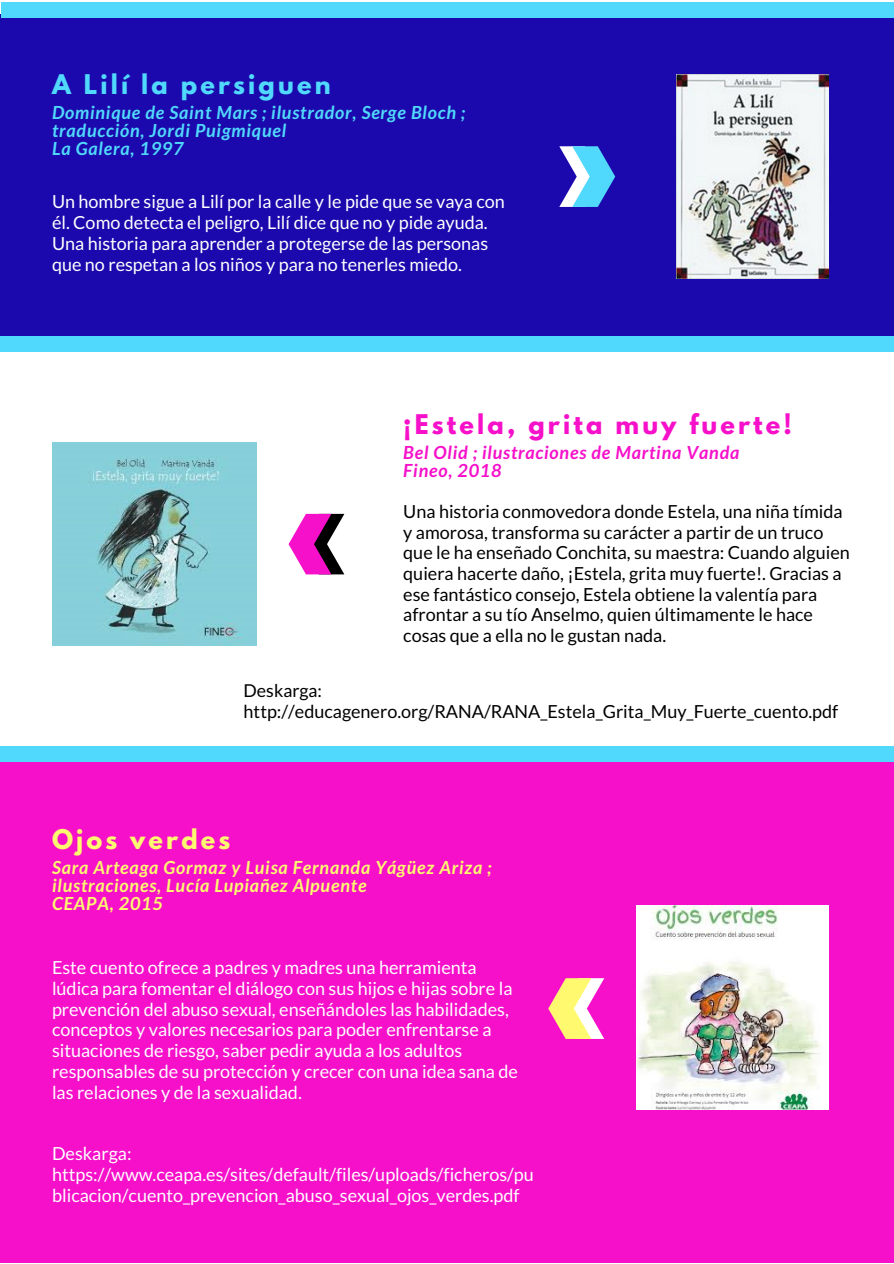
<style>
.page{position:relative;width:894px;height:1264px;background:#fff}
.page>*{position:absolute;margin:0;border:0;box-sizing:border-box;transform-origin:0 0}
.t1{font:700 24px "League Spartan";letter-spacing:.13em;color:#f610ca}
.t2{font:700 24px "League Spartan";letter-spacing:.13em;color:#51d9fd}
.t3{font:700 24px "League Spartan";letter-spacing:.13em;color:#fff970}
.t4{font:18px/20.7px "Lato";color:#fff}
.t5{font:18px/20.7px "Lato";color:#000}
.t6{font:italic 700 18px/17.7px "Lato";letter-spacing:.045em;color:#fff970}
.t7{font:italic 700 18px/17.7px "Lato";letter-spacing:.045em;color:#51d9fd}
.t8{font:italic 700 18px/17.7px "Lato";letter-spacing:.045em;color:#f610ca}
.t9{font:17.7px "Lato";color:#000}
</style>
<div class="page">
<div style="left:0;top:14px;width:893px;height:325px;background:#1b09ad"></div>
<div style="left:1px;top:2px;width:892px;height:15px;background:#51d9fd"></div>
<div style="left:0;top:336px;width:893px;height:16px;background:#51d9fd"></div>
<div style="left:0;top:754px;width:893px;height:508px;background:#f610ca"></div>
<div style="left:0;top:746px;width:893px;height:15px;background:#51d9fd"></div>
<svg style="left:288px;top:514px;width:56px;height:60px"></svg>
<svg style="left:548px;top:978px;width:56px;height:60px"></svg>
<svg style="left:559px;top:146px;width:56px;height:61px"></svg>
<img style="left:676px;top:75px;width:152px;height:204px">
<img style="left:52px;top:442px;width:204px;height:203px">
<img style="left:636px;top:905px;width:192px;height:204px">
<h1 class="t2" style="left:52px;top:73px;width:280px">A Lilí la persiguen</h1>
<p class="t7" style="left:52px;top:103px;width:414px">Dominique de Saint Mars ; ilustrador, Serge Bloch ; traducción, Jordi Puigmiquel<br>La Galera, 1997</p>
<p class="t4" style="left:52px;top:191px;width:454px">Un hombre sigue a Lilí por la calle y le pide que se vaya con él. Como detecta el peligro, Lilí dice que no y pide ayuda.<br>Una historia para aprender a protegerse de las personas que no respetan a los niños y para no tenerles miedo.</p>
<h1 class="t1" style="left:403px;top:413px;width:390px">¡Estela, grita muy fuerte!</h1>
<p class="t8" style="left:403px;top:443px;width:337px">Bel Olid ; ilustraciones de Martina Vanda<br>Fineo, 2018</p>
<p class="t5" style="left:403px;top:500px;width:448px">Una historia conmovedora donde Estela, una niña tímida y amorosa, transforma su carácter a partir de un truco que le ha enseñado Conchita, su maestra: Cuando alguien quiera hacerte daño, ¡Estela, grita muy fuerte!. Gracias a ese fantástico consejo, Estela obtiene la valentía para afrontar a su tío Anselmo, quien últimamente le hace cosas que a ella no le gustan nada.</p>
<p class="t9" style="left:243px;top:679px;width:80px">Deskarga:</p>
<p class="t5" style="left:243px;top:700px;width:596px">http://educagenero.org/RANA/RANA_Estela_Grita_Muy_Fuerte_cuento.pdf</p>
<h1 class="t3" style="left:52px;top:827px;width:180px">Ojos verdes</h1>
<p class="t6" style="left:52px;top:858px;width:441px">Sara Arteaga Gormaz y Luisa Fernanda Yágüez Ariza ; ilustraciones, Lucía Lupiañez Alpuente<br>CEAPA, 2015</p>
<p class="t4" style="left:52px;top:956px;width:467px">Este cuento ofrece a padres y madres una herramienta lúdica para fomentar el diálogo con sus hijos e hijas sobre la prevención del abuso sexual, enseñándoles las habilidades, conceptos y valores necesarios para poder enfrentarse a situaciones de riesgo, saber pedir ayuda a los adultos responsables de su protección y crecer con una idea sana de las relaciones y de la sexualidad.</p>
<p class="t4" style="left:52px;top:1142px;width:483px">Deskarga: https://www.ceapa.es/sites/default/files/uploads/ficheros/pu blicacion/cuento_prevencion_abuso_sexual_ojos_verdes.pdf</p>
</div>
